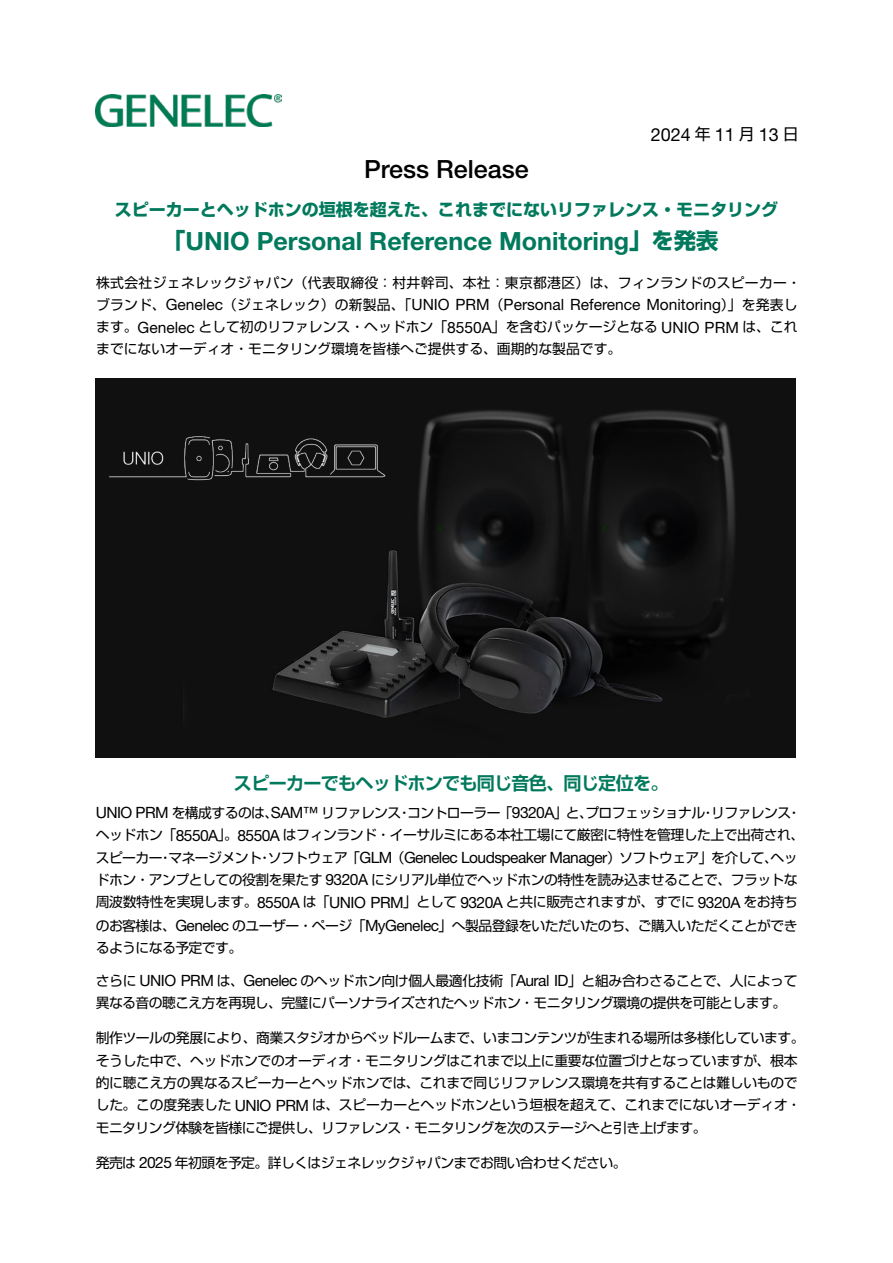
<style>
.page{position:relative;width:893px;height:1263px;background:#fff}
.page>*{position:absolute;margin:0;border:0;box-sizing:border-box;transform-origin:0 0}
.t1{font:700 25.05px "Helvetica Neue LT Std";color:#00795c}
.t2{font:500 25.05px "Helvetica Neue LT Std";color:#000}
.t3{font:700 22.35px "Shin Go Pro";color:#00795c}
.t4{font:700 18px "Shin Go Pro De";letter-spacing:-.04em;color:#00795c}
.t5{font:18px "Helvetica Neue LT Std";color:#000}
.t6{font:700 16.95px "Shin Go Pro";color:#00795c}
.t7{font:15.9px "Shin Go Pro";color:#000}
.t8{font:15.6px "Helvetica Neue LT Std";letter-spacing:-.035em;color:#000}
.t9{font:15.6px "Helvetica Neue LT Std";color:#000}
.t10{font:13.8px/22.4px "Shin Go Pro";letter-spacing:-.03em;color:#000}
.t11{font:13.8px/22.4px "Shin Go Pro";color:#000}
.t12{font:13.8px/22.4px "Shin Go Pro";letter-spacing:.025em;color:#000;text-align:right}
.t13{font:13.8px "Shin Go Pro";letter-spacing:.01em;color:#000}
</style>
<div class="page">
<img style="left:96px;top:95px;width:185px;height:32px">
<img style="left:96px;top:379px;width:700px;height:379px">
<div style="left:95px;top:395px;width:303px;height:127px;background:#101010"></div>
<p class="t7" style="left:695px;top:121px;width:17px">年</p>
<h3 class="t5" style="left:651px;top:123px;width:42px">2024</h3>
<h3 class="t5" style="left:715px;top:123px;width:22px">11</h3>
<p class="t7" style="left:739px;top:121px;width:17px">月</p>
<p class="t7" style="left:783px;top:121px;width:17px">日</p>
<h3 class="t5" style="left:759px;top:123px;width:22px">13</h3>
<h1 class="t2" style="left:364px;top:154px;width:166px">Press Release</h1>
<p class="t6" style="left:115px;top:196px;width:665px">スピーカーとヘッドホンの垣根を超えた、これまでにないリファレンス・モニタリング</p>
<h2 class="t3" style="left:629px;top:223px;width:91px">」を発表</h2>
<h2 class="t3" style="left:163px;top:223px;width:24px">「</h2>
<p class="t12" style="left:96px;top:269px;width:706px">株式会社ジェネレックジャパン（代表取締役：村井幹司、本社：東京都港区）は、フィンランドのスピーカー・）」を発表し</p>
<h1 class="t1" style="left:186px;top:225px;width:445px">UNIO Personal Reference Monitoring</h1>
<p class="t10" style="left:96px;top:292px;width:71px">ブランド、</p>
<p class="t13" style="left:223px;top:293px;width:190px">（ジェネレック）の新製品、「</p>
<p class="t10" style="left:490px;top:292px;width:15px">（</p>
<p class="t9" style="left:166px;top:295px;width:59px">Genelec</p>
<p class="t8" style="left:411px;top:295px;width:80px">UNIO PRM</p>
<p class="t9" style="left:504px;top:295px;width:219px">Personal Reference Monitoring</p>
<p class="t11" style="left:492px;top:314px;width:167px">」を含むパッケージとなる</p>
<p class="t11" style="left:198px;top:314px;width:250px">として初のリファレンス・ヘッドホン「</p>
<p class="t11" style="left:96px;top:314px;width:527px">ます。<br>までにないオーディオ・モニタリング環境を皆様へご提供する、画期的な製品です。</p>
<p class="t10" style="left:742px;top:314px;width:57px">は、これ</p>
<p class="t9" style="left:138px;top:318px;width:59px">Genelec</p>
<p class="t8" style="left:661px;top:318px;width:79px">UNIO PRM</p>
<p class="t8" style="left:447px;top:318px;width:46px">8550A</p>
<h3 class="t4" style="left:234px;top:768px;width:436px">スピーカーでもヘッドホンでも同じ音色、同じ定位を。</h3>
<p class="t10" style="left:321px;top:800px;width:193px">リファレンスコントローラー「</p>
<p class="t10" style="left:554px;top:800px;width:239px">」とプロフェッショナルリファレンス</p>
<p class="t10" style="left:172px;top:800px;width:108px">を構成するのは、</p>
<p class="t8" style="left:96px;top:803px;width:74px">UNIO PRM</p>
<p class="t8" style="left:271px;top:803px;width:49px">SAM™</p>
<p class="t8" style="left:512px;top:803px;width:44px">9320A</p>
<p class="t10" style="left:397px;top:800px;width:15px">・</p>
<p class="t10" style="left:701px;top:800px;width:15px">・</p>
<p class="t10" style="left:787px;top:800px;width:15px">・</p>
<p class="t10" style="left:579px;top:800px;width:15px">、</p>
<p class="t10" style="left:96px;top:822px;width:82px">ヘッドホン「</p>
<p class="t10" style="left:218px;top:822px;width:22px">」。</p>
<p class="t8" style="left:176px;top:826px;width:44px">8550A</p>
<p class="t10" style="left:283px;top:822px;width:523px">はフィンランド・イーサルミにある本社工場にて厳密に特性を管理した上で出荷され、</p>
<p class="t8" style="left:237px;top:826px;width:44px">8550A</p>
<p class="t10" style="left:96px;top:844px;width:266px">スピーカーマネージメントソフトウェア「</p>
<p class="t8" style="left:359px;top:848px;width:34px">GLM</p>
<p class="t10" style="left:159px;top:844px;width:15px">・</p>
<p class="t10" style="left:258px;top:844px;width:15px">・</p>
<p class="t10" style="left:391px;top:844px;width:15px">（</p>
<p class="t10" style="left:607px;top:844px;width:192px">）ソフトウェア」を介してヘッ</p>
<p class="t8" style="left:404px;top:848px;width:205px">Genelec Loudspeaker Manager</p>
<p class="t10" style="left:764px;top:844px;width:15px">、</p>
<p class="t10" style="left:371px;top:867px;width:428px">にシリアル単位でヘッドホンの特性を読み込ませることで、フラットな</p>
<p class="t10" style="left:96px;top:867px;width:228px">ドホン・アンプとしての役割を果たす</p>
<p class="t8" style="left:325px;top:870px;width:44px">9320A</p>
<p class="t10" style="left:96px;top:889px;width:163px">周波数特性を実現します。</p>
<p class="t10" style="left:303px;top:889px;width:29px">は「</p>
<p class="t10" style="left:506px;top:889px;width:190px">と共に販売されますが、すでに</p>
<p class="t10" style="left:743px;top:889px;width:56px">をお持ち</p>
<p class="t10" style="left:403px;top:889px;width:56px">」として</p>
<p class="t8" style="left:329px;top:893px;width:76px">UNIO PRM</p>
<p class="t8" style="left:257px;top:893px;width:44px">8550A</p>
<p class="t8" style="left:460px;top:893px;width:44px">9320A</p>
<p class="t8" style="left:698px;top:893px;width:44px">9320A</p>
<p class="t10" style="left:232px;top:912px;width:135px">のユーザー・ページ「</p>
<p class="t10" style="left:439px;top:912px;width:361px">」へ製品登録をいただいたのち、ご購入いただくことができ</p>
<p class="t10" style="left:96px;top:912px;width:148px">のお客様は、<br>るようになる予定です。</p>
<p class="t8" style="left:175px;top:916px;width:55px">Genelec</p>
<p class="t8" style="left:365px;top:916px;width:76px">MyGenelec</p>
<p class="t10" style="left:300px;top:968px;width:218px">のヘッドホン向け個人最適化技術「</p>
<p class="t10" style="left:568px;top:968px;width:231px">」と組み合わさることで、人によって</p>
<p class="t10" style="left:96px;top:968px;width:692px">さらに<br>異なる音の聴こえ方を再現し、完璧にパーソナライズされたヘッドホン・モニタリング環境の提供を可能とします。</p>
<p class="t10" style="left:96px;top:1025px;width:710px">制作ツールの発展により、商業スタジオからベッドルームまで、いまコンテンツが生まれる場所は多様化しています。</p>
<p class="t10" style="left:96px;top:1047px;width:703px">そうした中で、ヘッドホンでのオーディオ・モニタリングはこれまで以上に重要な位置づけとなっていますが、根本</p>
<p class="t10" style="left:96px;top:1070px;width:703px">的に聴こえ方の異なるスピーカーとヘッドホンでは、これまで同じリファレンス環境を共有することは難しいもので</p>
<p class="t10" style="left:312px;top:1092px;width:490px">は、スピーカーとヘッドホンという垣根を超えて、これまでにないオーディオ・</p>
<p class="t10" style="left:217px;top:968px;width:29px">は、</p>
<p class="t8" style="left:140px;top:971px;width:76px">UNIO PRM</p>
<p class="t8" style="left:243px;top:971px;width:55px">Genelec</p>
<p class="t8" style="left:516px;top:971px;width:54px">Aural ID</p>
<p class="t10" style="left:96px;top:1092px;width:612px">した。この度発表した<br>モニタリング体験を皆様にご提供し、リファレンス・モニタリングを次のステージへと引き上げます。</p>
<p class="t10" style="left:175px;top:1149px;width:453px">年初頭を予定。詳しくはジェネレックジャパンまでお問い合わせください。</p>
<p class="t8" style="left:235px;top:1096px;width:76px">UNIO PRM</p>
<p class="t10" style="left:96px;top:1149px;width:42px">発売は</p>
<p class="t8" style="left:139px;top:1153px;width:35px">2025</p>
</div>
